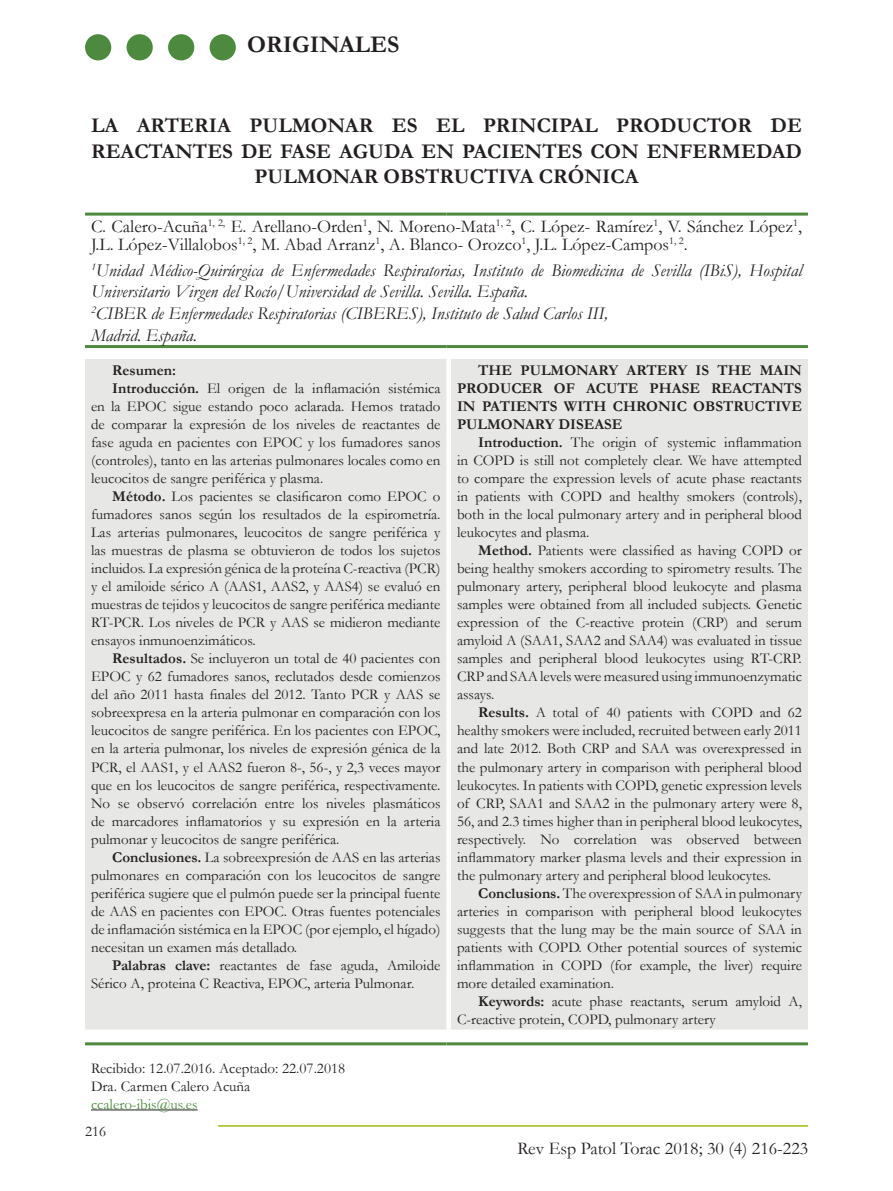
<style>
.page{position:relative;width:893px;height:1191px;background:#fff}
.page>*{position:absolute;margin:0;border:0;box-sizing:border-box;transform-origin:0 0}
.t1{font:700 24px "Garamond";color:#231f20}
.t2{font:700 21px/25.2px "Garamond";color:#231f20;text-align:center}
.t3{font:italic 18px/21.6px "Garamond";color:#231f20}
.t4{font:18px/18px "Garamond";color:#231f20}
.t5{font:15px/18px "Garamond";color:#231f20;text-align:justify}
.t6{font:700 15px/18px "Garamond";color:#231f20;text-align:justify}
.t7{font:15px "Garamond";color:#4d8a3f}
.s1{font-weight:700}
</style>
<div class="page">
<hr style="left:85px;top:213px;width:361px;height:3px;background:#4d8a3f">
<svg style="left:446px;top:213px;width:5px;height:3px"></svg>
<hr style="left:451px;top:213px;width:357px;height:3px;background:#4d8a3f">
<hr style="left:85px;top:345px;width:361px;height:3px;background:#4d8a3f">
<svg style="left:446px;top:345px;width:5px;height:3px"></svg>
<hr style="left:451px;top:345px;width:357px;height:3px;background:#4d8a3f">
<hr style="left:91px;top:1109px;width:107px;height:1px;background:#231f20">
<div style="left:85px;top:359px;width:723px;height:687px;background:#e7e7e6"></div>
<div style="left:85px;top:34px;width:26px;height:26px;background:#4d8a3f;border-radius:50%"></div>
<div style="left:127px;top:34px;width:26px;height:26px;background:#4d8a3f;border-radius:50%"></div>
<div style="left:210px;top:34px;width:26px;height:26px;background:#4d8a3f;border-radius:50%"></div>
<div style="left:168px;top:34px;width:26px;height:26px;background:#4d8a3f;border-radius:50%"></div>
<hr style="left:218px;top:1125px;width:590px;height:1px;background:#adc435">
<h1 class="t1" style="left:247px;top:28px;width:154px">ORIGINALES</h1>
<h2 class="t2" style="left:91px;top:113px;width:712px">LA ARTERIA PULMONAR ES EL PRINCIPAL PRODUCTOR DE<br>REACTANTES DE FASE AGUDA EN PACIENTES CON ENFERMEDAD<br>PULMONAR OBSTRUCTIVA CRÓNICA</h2>
<p class="t4" style="left:91px;top:217px;width:712px">C. Calero-Acuña<sup>1,</sup> <sup>2,</sup> E. Arellano-Orden<sup>1</sup>, N. Moreno-Mata<sup>1,</sup> <sup>2</sup>, C. López- Ramírez<sup>1</sup>, V. Sánchez López<sup>1</sup>,<br>J.L. López-Villalobos<sup>1,</sup> <sup>2</sup>, M. Abad Arranz<sup>1</sup>, A. Blanco- Orozco<sup>1</sup>, J.L. López-Campos<sup>1,</sup> <sup>2</sup>.</p>
<p class="t3" style="left:91px;top:259px;width:712px"><sup>1</sup>Unidad Médico-Quirúrgica de Enfermedades Respiratorias, Instituto de Biomedicina de Sevilla (IBiS), Hospital Universitario Virgen del Rocío/Universidad de Sevilla. Sevilla. España.<br><sup>2</sup>CIBER de Enfermedades Respiratorias (CIBERES), Instituto de Salud Carlos III,<br>Madrid. España.</p>
<p class="t6" style="left:112px;top:362px;width:65px">Resumen:</p>
<p class="t5" style="left:112px;top:379px;width:330px"><span class="s1">Introducción.</span> El origen de la inflamación sistémica</p>
<p class="t5" style="left:91px;top:397px;width:351px">en la EPOC sigue estando poco aclarada. Hemos tratado</p>
<p class="t5" style="left:91px;top:415px;width:351px">de comparar la expresión de los niveles de reactantes de</p>
<p class="t5" style="left:91px;top:433px;width:351px">fase aguda en pacientes con EPOC y los fumadores sanos</p>
<p class="t5" style="left:91px;top:451px;width:351px">(controles), tanto en las arterias pulmonares locales como en</p>
<p class="t5" style="left:91px;top:469px;width:234px">leucocitos de sangre periférica y plasma.</p>
<p class="t5" style="left:112px;top:487px;width:330px"><span class="s1">Método.</span> Los pacientes se clasificaron como EPOC o</p>
<p class="t5" style="left:91px;top:505px;width:351px">fumadores sanos según los resultados de la espirometría.</p>
<p class="t5" style="left:91px;top:523px;width:351px">Las arterias pulmonares, leucocitos de sangre periférica y</p>
<p class="t5" style="left:91px;top:541px;width:351px">las muestras de plasma se obtuvieron de todos los sujetos</p>
<p class="t5" style="left:91px;top:559px;width:351px">incluidos. La expresión génica de la proteína C-reactiva (PCR)</p>
<p class="t5" style="left:91px;top:577px;width:351px">y el amiloide sérico A (AAS1, AAS2, y AAS4) se evaluó en</p>
<p class="t5" style="left:91px;top:595px;width:351px">muestras de tejidos y leucocitos de sangre periférica mediante</p>
<p class="t5" style="left:91px;top:613px;width:351px">RT-PCR. Los niveles de PCR y AAS se midieron mediante</p>
<p class="t5" style="left:91px;top:631px;width:166px">ensayos inmunoenzimáticos.</p>
<p class="t5" style="left:112px;top:649px;width:330px"><span class="s1">Resultados.</span> Se incluyeron un total de 40 pacientes con</p>
<p class="t5" style="left:91px;top:667px;width:351px">EPOC y 62 fumadores sanos, reclutados desde comienzos</p>
<p class="t5" style="left:91px;top:685px;width:351px">del año 2011 hasta finales del 2012. Tanto PCR y AAS se</p>
<p class="t5" style="left:91px;top:703px;width:351px">sobreexpresa en la arteria pulmonar en comparación con los</p>
<p class="t5" style="left:91px;top:721px;width:351px">leucocitos de sangre periférica. En los pacientes con EPOC,</p>
<p class="t5" style="left:91px;top:739px;width:351px">en la arteria pulmonar, los niveles de expresión génica de la</p>
<p class="t5" style="left:91px;top:757px;width:351px">PCR, el AAS1, y el AAS2 fueron 8-, 56-, y 2,3 veces mayor</p>
<p class="t5" style="left:91px;top:775px;width:351px">que en los leucocitos de sangre periférica, respectivamente.</p>
<p class="t5" style="left:91px;top:793px;width:351px">No se observó correlación entre los niveles plasmáticos</p>
<p class="t5" style="left:91px;top:811px;width:351px">de marcadores inflamatorios y su expresión en la arteria</p>
<p class="t5" style="left:91px;top:829px;width:250px">pulmonar y leucocitos de sangre periférica.</p>
<p class="t5" style="left:112px;top:847px;width:330px"><span class="s1">Conclusiones.</span> La sobreexpresión de AAS en las arterias</p>
<p class="t5" style="left:91px;top:865px;width:351px">pulmonares en comparación con los leucocitos de sangre</p>
<p class="t5" style="left:91px;top:883px;width:351px">periférica sugiere que el pulmón puede ser la principal fuente</p>
<p class="t5" style="left:91px;top:901px;width:351px">de AAS en pacientes con EPOC. Otras fuentes potenciales</p>
<p class="t5" style="left:91px;top:919px;width:351px">de inflamación sistémica en la EPOC (por ejemplo, el hígado)</p>
<p class="t5" style="left:91px;top:937px;width:208px">necesitan un examen más detallado.</p>
<p class="t5" style="left:112px;top:955px;width:330px"><span class="s1">Palabras clave:</span> reactantes de fase aguda, Amiloide</p>
<p class="t5" style="left:91px;top:973px;width:325px">Sérico A, proteina C Reactiva, EPOC, arteria Pulmonar.</p>
<p class="t6" style="left:457px;top:362px;width:346px;text-indent:21px">THE PULMONARY ARTERY IS THE MAIN PRODUCER OF ACUTE PHASE REACTANTS IN PATIENTS WITH CHRONIC OBSTRUCTIVE PULMONARY DISEASE</p>
<p class="t5" style="left:457px;top:433px;width:346px;text-indent:21px"><span class="s1">Introduction.</span> The origin of systemic inflammation in COPD is still not completely clear. We have attempted to compare the expression levels of acute phase reactants in patients with COPD and healthy smokers (controls), both in the local pulmonary artery and in peripheral blood leukocytes and plasma.</p>
<p class="t5" style="left:457px;top:541px;width:346px;text-indent:21px"><span class="s1">Method.</span> Patients were classified as having COPD or being healthy smokers according to spirometry results. The pulmonary artery, peripheral blood leukocyte and plasma samples were obtained from all included subjects. Genetic expression of the C-reactive protein (CRP) and serum amyloid A (SAA1, SAA2 and SAA4) was evaluated in tissue samples and peripheral blood leukocytes using RT-CRP.<br>CRP and SAA levels were measured using immunoenzymatic assays.</p>
<p class="t5" style="left:457px;top:703px;width:346px;text-indent:21px"><span class="s1">Results.</span> A total of 40 patients with COPD and 62 healthy smokers were included, recruited between early 2011 and late 2012. Both CRP and SAA was overexpressed in the pulmonary artery in comparison with peripheral blood leukocytes. In patients with COPD, genetic expression levels of CRP, SAA1 and SAA2 in the pulmonary artery were 8, 56, and 2.3 times higher than in peripheral blood leukocytes, respectively. No correlation was observed between inflammatory marker plasma levels and their expression in the pulmonary artery and peripheral blood leukocytes.</p>
<p class="t5" style="left:457px;top:883px;width:346px;text-indent:21px"><span class="s1">Conclusions.</span> The overexpression of SAA in pulmonary arteries in comparison with peripheral blood leukocytes suggests that the lung may be the main source of SAA in patients with COPD. Other potential sources of systemic inflammation in COPD (for example, the liver) require more detailed examination.</p>
<p class="t5" style="left:457px;top:991px;width:346px;text-indent:21px"><span class="s1">Keywords:</span> acute phase reactants, serum amyloid A,<br>C-reactive protein, COPD, pulmonary artery</p>
<p class="t5" style="left:91px;top:1058px;width:256px">Recibido: 12.07.2016. Aceptado: 22.07.2018<br>Dra. Carmen Calero Acuña</p>
<p class="t7" style="left:91px;top:1094px;width:108px">ccalero-ibis@us.es</p>
<p class="t5" style="left:85px;top:1122px;width:23px">216</p>
<p class="t4" style="left:517px;top:1138px;width:292px">Rev Esp Patol Torac 2018; 30 (4) 216-223</p>
</div>
